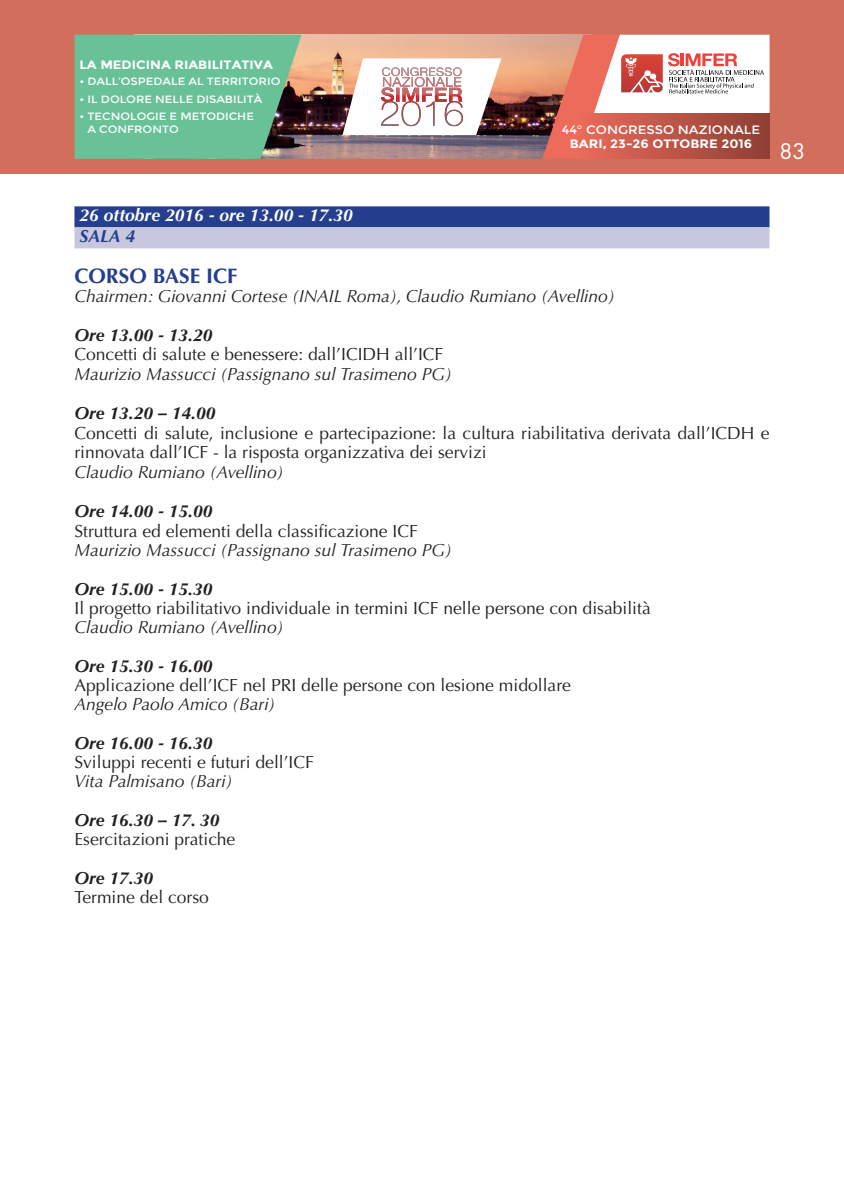
<style>
.page{position:relative;width:844px;height:1191px;background:#fff}
.page>*{position:absolute;margin:0;border:0;box-sizing:border-box;transform-origin:0 0}
.t1{font:700 21px "Optima LT Std";color:#253f8e}
.t2{font:21px "Futura Std";color:#fff}
.t3{font:17.5px/19.6px "Optima LT Std";color:#231f20}
.t4{font:italic 17.5px "Optima LT Std";color:#231f20}
.t5{font:italic 700 17.5px "Optima LT Std";color:#231f20}
.t6{font:italic 700 17.5px "Optima LT Std";color:#fff}
.t7{font:italic 700 17.5px "Optima LT Std";color:#253f8e}
.t8{font:700 12.08px "Montserrat";color:#fff;scale:1.09 1}
.t9{font:12.08px "Montserrat";color:#fff;scale:1.09 1}
.t10{font:10.67px/12.8px "Montserrat";color:#fff;scale:1.09 1}
</style>
<div class="page">
<div style="left:0;top:0;width:843px;height:174px;background:#d16f5c"></div>
<img style="left:301px;top:35px;width:241px;height:124px">
<svg style="left:74px;top:35px;width:227px;height:124px;background:#68b68f"></svg>
<svg style="left:542px;top:35px;width:227px;height:124px;background:#e8b7b0"></svg>
<div style="left:574px;top:113px;width:195px;height:46px;background:linear-gradient(to right,#ec6c5c,#8f3f34)"></div>
<svg style="left:342px;top:58px;width:159px;height:77px;background:#e4d0ce"></svg>
<img style="left:436px;top:67px;width:25px;height:9px">
<div style="left:74px;top:206px;width:695px;height:21px;background:#253f8e"></div>
<div style="left:74px;top:227px;width:695px;height:21px;background:#c7c7e0"></div>
<p class="t8" style="left:79px;top:57px;width:179px">LA MEDICINA RIABILITATIVA</p>
<p class="t10" style="left:79px;top:75px;width:186px">• DALL’OSPEDALE AL TERRITORIO</p>
<p class="t10" style="left:79px;top:92px;width:169px">• IL DOLORE NELLE DISABILITÀ</p>
<p class="t10" style="left:87px;top:110px;width:154px;text-indent:-8px">• TECNOLOGIE E METODICHE<br>A CONFRONTO</p>
<p class="t9" style="left:561px;top:122px;width:183px">44° CONGRESSO NAZIONALE</p>
<p class="t8" style="left:569px;top:137px;width:169px">BARI, 23-26 OTTOBRE 2016</p>
<p class="t2" style="left:779px;top:138px;width:27px">83</p>
<p class="t6" style="left:79px;top:205px;width:275px">26 ottobre 2016 - ore 13.00 - 17.30</p>
<p class="t7" style="left:79px;top:226px;width:57px">SALA 4</p>
<p class="t1" style="left:74px;top:263px;width:164px">CORSO BASE ICF</p>
<p class="t4" style="left:74px;top:286px;width:541px">Chairmen: Giovanni Cortese (INAIL Roma), Claudio Rumiano (Avellino)</p>
<p class="t5" style="left:74px;top:324px;width:140px">Ore 13.00 - 13.20</p>
<p class="t3" style="left:74px;top:345px;width:370px">Concetti di salute e benessere: dall’ICIDH all’ICF</p>
<p class="t4" style="left:74px;top:364px;width:379px">Maurizio Massucci (Passignano sul Trasimeno PG)</p>
<p class="t5" style="left:74px;top:403px;width:142px">Ore 13.20 – 14.00</p>
<p class="t3" style="left:74px;top:423px;width:696px">Concetti di salute, inclusione e partecipazione: la cultura riabilitativa derivata dall’ICDH e rinnovata dall’ICF - la risposta organizzativa dei servizi</p>
<p class="t4" style="left:74px;top:462px;width:210px">Claudio Rumiano (Avellino)</p>
<p class="t5" style="left:74px;top:501px;width:140px">Ore 14.00 - 15.00</p>
<p class="t3" style="left:74px;top:521px;width:345px">Struttura ed elementi della classificazione ICF</p>
<p class="t4" style="left:74px;top:540px;width:379px">Maurizio Massucci (Passignano sul Trasimeno PG)</p>
<p class="t5" style="left:74px;top:578px;width:140px">Ore 15.00 - 15.30</p>
<p class="t3" style="left:74px;top:598px;width:577px">Il progetto riabilitativo individuale in termini ICF nelle persone con disabilità</p>
<p class="t4" style="left:74px;top:617px;width:210px">Claudio Rumiano (Avellino)</p>
<p class="t5" style="left:74px;top:655px;width:140px">Ore 15.30 - 16.00</p>
<p class="t3" style="left:74px;top:675px;width:498px">Applicazione dell’ICF nel PRI delle persone con lesione midollare</p>
<p class="t4" style="left:74px;top:694px;width:202px">Angelo Paolo Amico (Bari)</p>
<p class="t5" style="left:74px;top:732px;width:140px">Ore 16.00 - 16.30</p>
<p class="t3" style="left:74px;top:752px;width:241px">Sviluppi recenti e futuri dell’ICF</p>
<p class="t4" style="left:74px;top:771px;width:159px">Vita Palmisano (Bari)</p>
<p class="t5" style="left:74px;top:809px;width:146px">Ore 16.30 – 17. 30</p>
<p class="t3" style="left:74px;top:829px;width:162px">Esercitazioni pratiche</p>
<p class="t5" style="left:74px;top:867px;width:80px">Ore 17.30</p>
<p class="t3" style="left:74px;top:887px;width:136px">Termine del corso</p>
</div>
